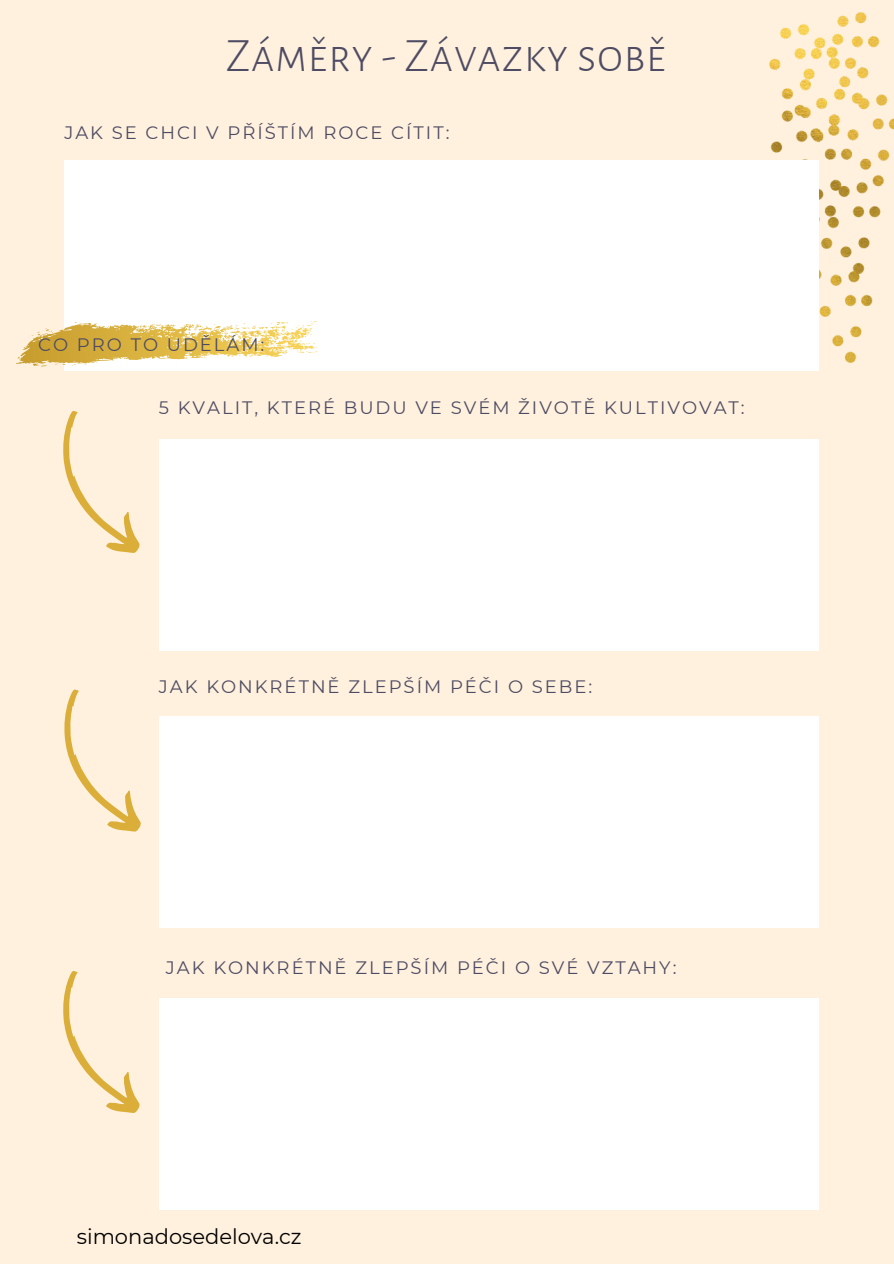
<style>
.page{position:relative;width:894px;height:1264px;background:#fff}
.page>*{position:absolute;margin:0;border:0;box-sizing:border-box;transform-origin:0 0}
.t1{font:300 48px "Alegreya Sans SC";color:#4e4c64}
.t2{font:21px "Montserrat";color:#000}
.t3{font:18px "Montserrat";letter-spacing:.11em;color:#4e4c64}
</style>
<div class="page">
<div style="left:0;top:0;width:893px;height:1263px;background:#fff1dd"></div>
<img style="left:769px;top:12px;width:124px;height:358px">
<div style="left:64px;top:160px;width:754px;height:210px;background:#fff"></div>
<div style="left:159px;top:998px;width:659px;height:211px;background:#fff"></div>
<div style="left:159px;top:716px;width:659px;height:211px;background:#fff"></div>
<div style="left:159px;top:439px;width:659px;height:212px;background:#fff"></div>
<svg style="left:16px;top:321px;width:302px;height:46px"></svg>
<svg style="left:63px;top:411px;width:77px;height:142px"></svg>
<svg style="left:64px;top:689px;width:77px;height:143px"></svg>
<svg style="left:63px;top:971px;width:77px;height:142px"></svg>
<p class="t1" style="left:226px;top:33px;width:441px">Záměry - Závazky sobě</p>
<p class="t3" style="left:64px;top:122px;width:386px">JAK SE CHCI V PŘÍŠTÍM ROCE CÍTIT:</p>
<p class="t3" style="left:38px;top:333px;width:228px">CO PRO TO UDĚLÁM:</p>
<h1 class="t3" style="left:159px;top:397px;width:587px">5 KVALIT, KTERÉ BUDU VE SVÉM ŽIVOTĚ KULTIVOVAT:</h1>
<p class="t3" style="left:159px;top:675px;width:435px">JAK KONKRÉTNĚ ZLEPŠÍM PÉČI O SEBE:</p>
<p class="t3" style="left:166px;top:957px;width:512px">JAK KONKRÉTNĚ ZLEPŠÍM PÉČI O SVÉ VZTAHY:</p>
<p class="t2" style="left:77px;top:1223px;width:226px">simonadosedelova.cz</p>
</div>
